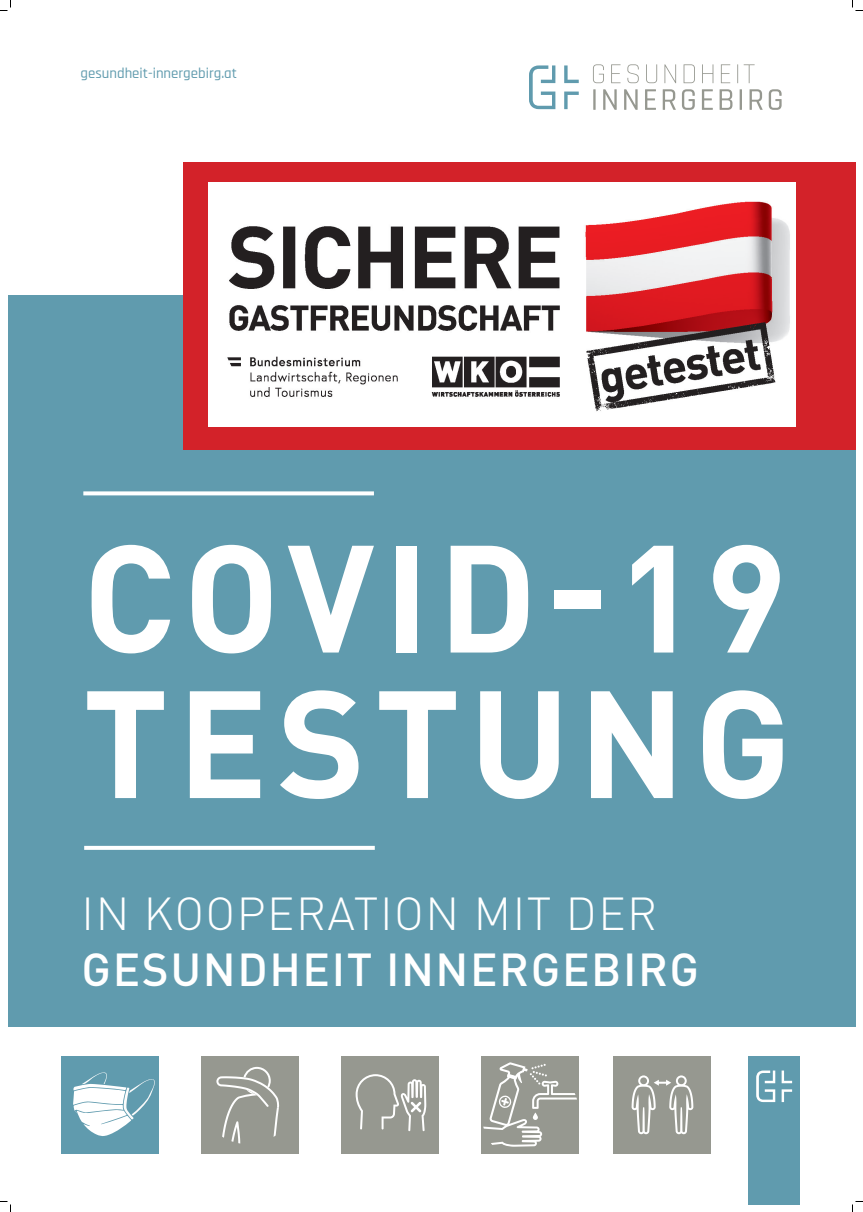
<style>
.page{position:relative;width:863px;height:1212px;background:#fff}
.page>*{position:absolute;margin:0;border:0;box-sizing:border-box;transform-origin:0 0}
.t1{font:700 149.95px "DIN Pro";letter-spacing:.06em;color:#fff}
.t2{font:500 45.65px "DIN Pro";letter-spacing:.035em;color:#fff}
.t3{font:300 45.65px "DIN Pro";letter-spacing:.035em;color:#fff}
.t4{font:500 14.85px "Rajdhani";color:#609bae}
</style>
<div class="page">
<div style="left:8px;top:295px;width:847px;height:732px;background:#609bae"></div>
<svg style="left:83px;top:491px;width:291px;height:4px"></svg>
<svg style="left:84px;top:846px;width:291px;height:4px"></svg>
<svg style="left:593px;top:64px;width:11px;height:19px"></svg>
<svg style="left:611px;top:64px;width:9px;height:19px"></svg>
<svg style="left:627px;top:64px;width:12px;height:19px"></svg>
<svg style="left:646px;top:64px;width:11px;height:19px"></svg>
<svg style="left:664px;top:64px;width:12px;height:19px"></svg>
<svg style="left:683px;top:64px;width:12px;height:19px"></svg>
<svg style="left:702px;top:64px;width:11px;height:19px"></svg>
<svg style="left:721px;top:64px;width:9px;height:19px"></svg>
<svg style="left:737px;top:64px;width:1px;height:19px"></svg>
<svg style="left:744px;top:64px;width:11px;height:19px"></svg>
<hr style="left:593px;top:89px;width:3px;height:21px;background:#969890">
<svg style="left:603px;top:89px;width:14px;height:21px"></svg>
<svg style="left:624px;top:89px;width:14px;height:21px"></svg>
<svg style="left:645px;top:89px;width:11px;height:21px"></svg>
<svg style="left:663px;top:89px;width:13px;height:21px"></svg>
<svg style="left:682px;top:89px;width:13px;height:21px"></svg>
<svg style="left:702px;top:89px;width:11px;height:21px"></svg>
<svg style="left:719px;top:89px;width:13px;height:21px"></svg>
<hr style="left:740px;top:89px;width:2px;height:21px;background:#969890">
<svg style="left:749px;top:89px;width:14px;height:21px"></svg>
<svg style="left:769px;top:89px;width:13px;height:21px"></svg>
<svg style="left:564px;top:65px;width:15px;height:18px"></svg>
<svg style="left:564px;top:91px;width:15px;height:18px"></svg>
<svg style="left:529px;top:65px;width:26px;height:44px"></svg>
<div style="left:183px;top:162px;width:672px;height:288px;background:#d32229"></div>
<img style="left:209px;top:183px;width:587px;height:244px">
<div style="left:748px;top:1056px;width:52px;height:148px;background:#609bae"></div>
<svg style="left:782px;top:1070px;width:10px;height:13px"></svg>
<svg style="left:782px;top:1089px;width:10px;height:13px"></svg>
<svg style="left:756px;top:1070px;width:19px;height:32px"></svg>
<div style="left:62px;top:1056px;width:97px;height:97px;background:#609bae"></div>
<div style="left:202px;top:1056px;width:97px;height:97px;background:#969890"></div>
<svg style="left:216px;top:1066px;width:63px;height:77px"></svg>
<div style="left:341px;top:1056px;width:98px;height:97px;background:#969890"></div>
<svg style="left:356px;top:1074px;width:70px;height:57px"></svg>
<div style="left:481px;top:1056px;width:97px;height:97px;background:#969890"></div>
<div style="left:614px;top:1056px;width:97px;height:97px;background:#969890"></div>
<svg style="left:631px;top:1075px;width:62px;height:59px"></svg>
<svg style="left:483px;top:1062px;width:94px;height:84px"></svg>
<svg style="left:73px;top:1072px;width:82px;height:64px"></svg>
<svg style="left:0;top:0;width:11px;height:11px"></svg>
<svg style="left:0;top:1201px;width:11px;height:11px"></svg>
<svg style="left:852px;top:0;width:11px;height:11px"></svg>
<svg style="left:852px;top:1201px;width:11px;height:11px"></svg>
<p class="t4" style="left:81px;top:65px;width:158px">gesundheit-innergebirg.at</p>
<p class="t1" style="left:83px;top:473px;width:706px">COVID-19</p>
<p class="t1" style="left:83px;top:619px;width:710px">TESTUNG</p>
<p class="t3" style="left:82px;top:878px;width:577px">IN KOOPERATION MIT DER</p>
<p class="t2" style="left:82px;top:932px;width:619px">GESUNDHEIT INNERGEBIRG</p>
</div>
